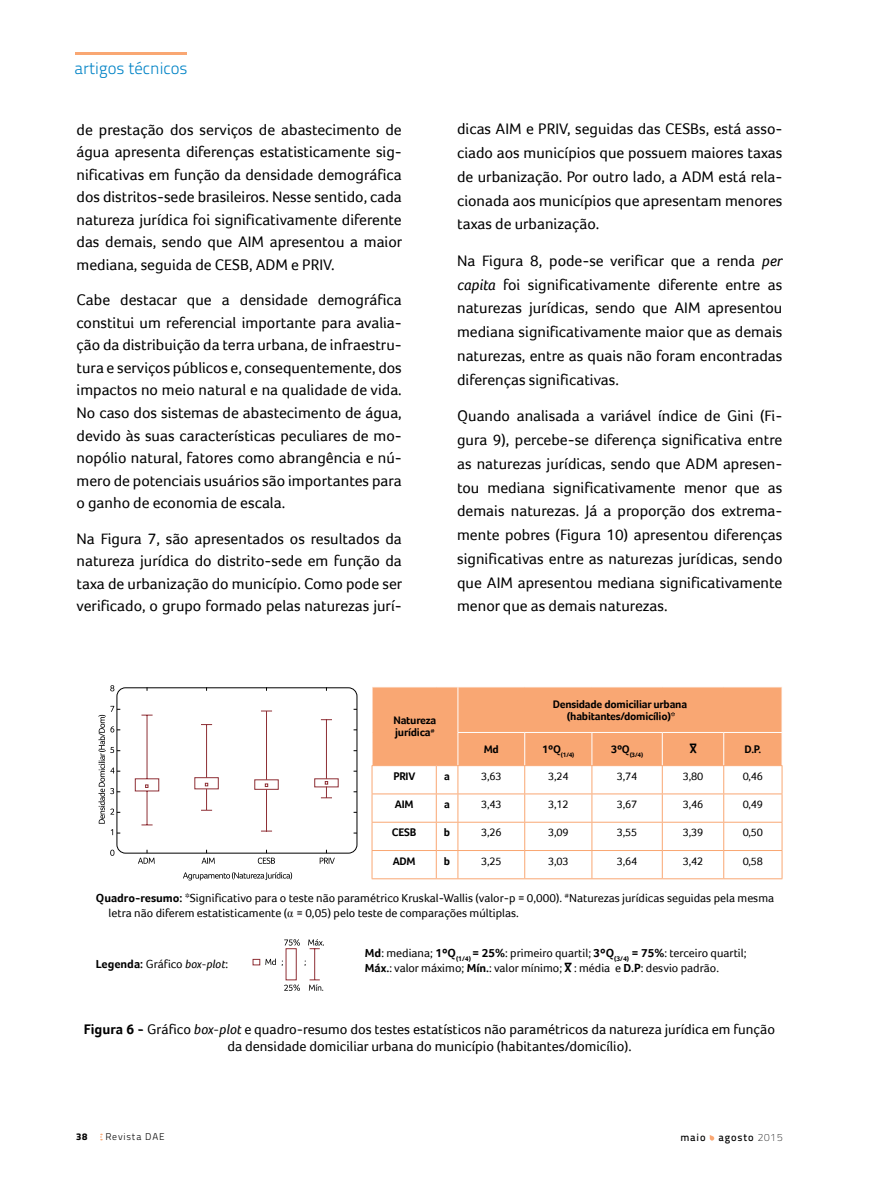
<style>
.page{position:relative;width:893px;height:1191px;background:#fff}
.page>*{position:absolute;margin:0;border:0;box-sizing:border-box;transform-origin:0 0}
.t1{font:300 16.65px "Titillium Text 22 L";color:#0083c6}
.t2{font:15.75px/22.5px "Foco";color:#000;text-align:justify}
.t3{font:14.25px/17.1px "Foco";color:#000;text-align:center}
.t4{font:12px/15px "Foco";color:#000}
.t5{font:700 12px "Foco";color:#000}
.t6{font:700 11.25px/12px "Foco";letter-spacing:-.02em;color:#000}
.t7{font:11.25px "Foco";letter-spacing:-.02em;color:#000}
.t8{font:500 10.5px "Titillium Text 22 L";letter-spacing:.08em;color:#000}
.t9{font:300 9.75px "Titillium Text 22 L";letter-spacing:.08em;color:#000}
.t10{font:800 9.75px "Titillium Text 22 L";color:#000}
.t11{font:700 6.6px "Foco";color:#000}
.s1{font-style:italic}
.s2{font-weight:700}
.s3{font-family:"Times New Roman"}
.s4{font-weight:400}
.s5{font-weight:400;font-style:italic}
.s6{font-weight:100}
</style>
<div class="page">
<svg style="left:372px;top:687px;width:411px;height:192px"></svg>
<svg style="left:565px;top:962px;width:7px;height:2px"></svg>
<svg style="left:252px;top:939px;width:72px;height:51px"></svg>
<div style="left:116px;top:687px;width:241px;height:166px;border:1px solid #000;border-radius:9px"></div>
<svg style="left:110px;top:685px;width:4px;height:6px"></svg>
<svg style="left:110px;top:849px;width:4px;height:7px"></svg>
<svg style="left:183px;top:872px;width:109px;height:8px"></svg>
<svg style="left:134px;top:710px;width:199px;height:122px"></svg>
<svg style="left:138px;top:849px;width:17px;height:14px"></svg>
<svg style="left:201px;top:849px;width:14px;height:14px"></svg>
<svg style="left:258px;top:849px;width:17px;height:15px"></svg>
<svg style="left:320px;top:849px;width:15px;height:14px"></svg>
<svg style="left:98px;top:706px;width:22px;height:117px"></svg>
<svg style="left:111px;top:829px;width:9px;height:6px"></svg>
<hr style="left:75px;top:52px;width:112px;height:3px;background:#f9a773">
<svg style="left:710px;top:1135px;width:4px;height:5px"></svg>
<p class="t1" style="left:75px;top:56px;width:115px">artigos técnicos</p>
<p class="t2" style="left:77px;top:118px;width:327px">de prestação dos serviços de abastecimento de água apresenta diferenças estatisticamente sig&shy;nificativas em função da densidade demográfica dos distritos-sede brasileiros. Nesse sentido, cada natureza jurídica foi significativamente diferente das demais, sendo que AIM apresentou a maior mediana, seguida de CESB, ADM e PRIV.</p>
<p class="t2" style="left:77px;top:288px;width:327px">Cabe destacar que a densidade demográfica constitui um referencial importante para avalia&shy;ção da distribuição da terra urbana, de infraestru&shy;tura e serviços públicos e, consequentemente, dos impactos no meio natural e na qualidade de vida.<br>No caso dos sistemas de abastecimento de água, devido às suas características peculiares de mo&shy;nopólio natural, fatores como abrangência e nú&shy;mero de potenciais usuários são importantes para o ganho de economia de escala.</p>
<p class="t2" style="left:77px;top:527px;width:327px">Na Figura 7, são apresentados os resultados da natureza jurídica do distrito-sede em função da taxa de urbanização do município. Como pode ser verificado, o grupo formado pelas naturezas jurí-</p>
<p class="t2" style="left:457px;top:117px;width:327px;line-height:23.7px">dicas AIM e PRIV, seguidas das CESBs, está asso&shy;ciado aos municípios que possuem maiores taxas de urbanização. Por outro lado, a ADM está rela&shy;cionada aos municípios que apresentam menores taxas de urbanização.</p>
<p class="t2" style="left:457px;top:249px;width:327px;line-height:23.7px">Na Figura 8, pode-se verificar que a renda <span class="s1">per capita</span> foi significativamente diferente entre as naturezas jurídicas, sendo que AIM apresentou mediana significativamente maior que as demais naturezas, entre as quais não foram encontradas diferenças significativas.</p>
<p class="t2" style="left:457px;top:404px;width:327px;line-height:23.7px">Quando analisada a variável índice de Gini (Fi&shy;gura 9), percebe-se diferença significativa entre as naturezas jurídicas, sendo que ADM apresen&shy;tou mediana significativamente menor que as demais naturezas. Já a proporção dos extrema&shy;mente pobres (Figura 10) apresentou diferenças significativas entre as naturezas jurídicas, sendo que AIM apresentou mediana significativamente menor que as demais naturezas.</p>
<p class="t6" style="left:393px;top:714px;width:44px">Natureza jurídica<sup>#</sup></p>
<p class="t6" style="left:553px;top:697px;width:136px;text-align:center">Densidade domiciliar urbana (habitantes/domicílio)*</p>
<p class="t6" style="left:484px;top:743px;width:17px">Md</p>
<p class="t11" style="left:542px;top:750px;width:34px"><sup>1ºQ</sup>(1/4)</p>
<p class="t11" style="left:611px;top:750px;width:34px"><sup>3ºQ</sup>(3/4)</p>
<p class="t5" style="left:690px;top:742px;width:8px">X</p>
<p class="t6" style="left:744px;top:743px;width:19px">D.P.</p>
<p class="t6" style="left:393px;top:769px;width:23px">PRIV</p>
<p class="t6" style="left:444px;top:769px;width:7px">a</p>
<p class="t7" style="left:481px;top:769px;width:22px">3,63</p>
<p class="t7" style="left:548px;top:769px;width:22px">3,24</p>
<p class="t7" style="left:617px;top:769px;width:22px">3,74</p>
<p class="t7" style="left:683px;top:769px;width:22px">3,80</p>
<p class="t7" style="left:743px;top:769px;width:22px">0,46</p>
<p class="t6" style="left:395px;top:798px;width:20px">AIM</p>
<p class="t6" style="left:444px;top:798px;width:7px">a</p>
<p class="t7" style="left:481px;top:797px;width:22px">3,43</p>
<p class="t7" style="left:548px;top:797px;width:22px">3,12</p>
<p class="t7" style="left:617px;top:797px;width:22px">3,67</p>
<p class="t7" style="left:683px;top:797px;width:22px">3,46</p>
<p class="t7" style="left:743px;top:797px;width:22px">0,49</p>
<p class="t6" style="left:392px;top:826px;width:26px">CESB</p>
<p class="t6" style="left:444px;top:826px;width:8px">b</p>
<p class="t7" style="left:481px;top:826px;width:22px">3,26</p>
<p class="t7" style="left:548px;top:826px;width:22px">3,09</p>
<p class="t7" style="left:617px;top:826px;width:22px">3,55</p>
<p class="t7" style="left:683px;top:826px;width:22px">3,39</p>
<p class="t7" style="left:743px;top:826px;width:22px">0,50</p>
<p class="t6" style="left:393px;top:854px;width:24px">ADM</p>
<p class="t6" style="left:444px;top:854px;width:8px">b</p>
<p class="t7" style="left:481px;top:854px;width:22px">3,25</p>
<p class="t7" style="left:548px;top:854px;width:22px">3,03</p>
<p class="t7" style="left:617px;top:854px;width:22px">3,64</p>
<p class="t7" style="left:683px;top:854px;width:22px">3,42</p>
<p class="t7" style="left:743px;top:854px;width:22px">0,58</p>
<p class="t4" style="left:109px;top:890px;width:667px;text-indent:-13px"><span class="s2">Quadro-resumo:</span> *Significativo para o teste não paramétrico Kruskal-Wallis (valor-p = 0,000). <sup>#</sup>Naturezas jurídicas seguidas pela mesma letra não diferem estatisticamente (<span class="s3">α</span> = 0,05) pelo teste de comparações múltiplas.</p>
<p class="t5" style="left:96px;top:957px;width:134px">Legenda: <span class="s4">Gráfico</span> <span class="s5">box-plot</span><span class="s4">:</span></p>
<p class="t4" style="left:365px;top:945px;width:383px"><span class="s2">Md</span>: mediana; <span class="s2">1ºQ</span><sub>(1/4)</sub> <span class="s2">= 25%</span>: primeiro quartil; <span class="s2">3ºQ</span><sub>(3/4)</sub> <span class="s2">= 75%</span>: terceiro quartil;<br><span class="s2">Máx.</span>: valor máximo; <span class="s2">Mín.</span>: valor mínimo; <span class="s2">X</span> : média e <span class="s2">D.P</span>: desvio padrão.</p>
<p class="t3" style="left:84px;top:1020px;width:693px"><span class="s2">Figura 6 -</span> Gráfico <span class="s1">box-plot</span> e quadro-resumo dos testes estatísticos não paramétricos da natureza jurídica em função da densidade domiciliar urbana do município (habitantes/domicílio).</p>
<p class="t10" style="left:76px;top:1129px;width:13px">38</p>
<p class="t9" style="left:105px;top:1129px;width:61px">Revista DAE</p>
<p class="t8" style="left:680px;top:1129px;width:104px">maio agosto <span class="s6">2015</span></p>
</div>
